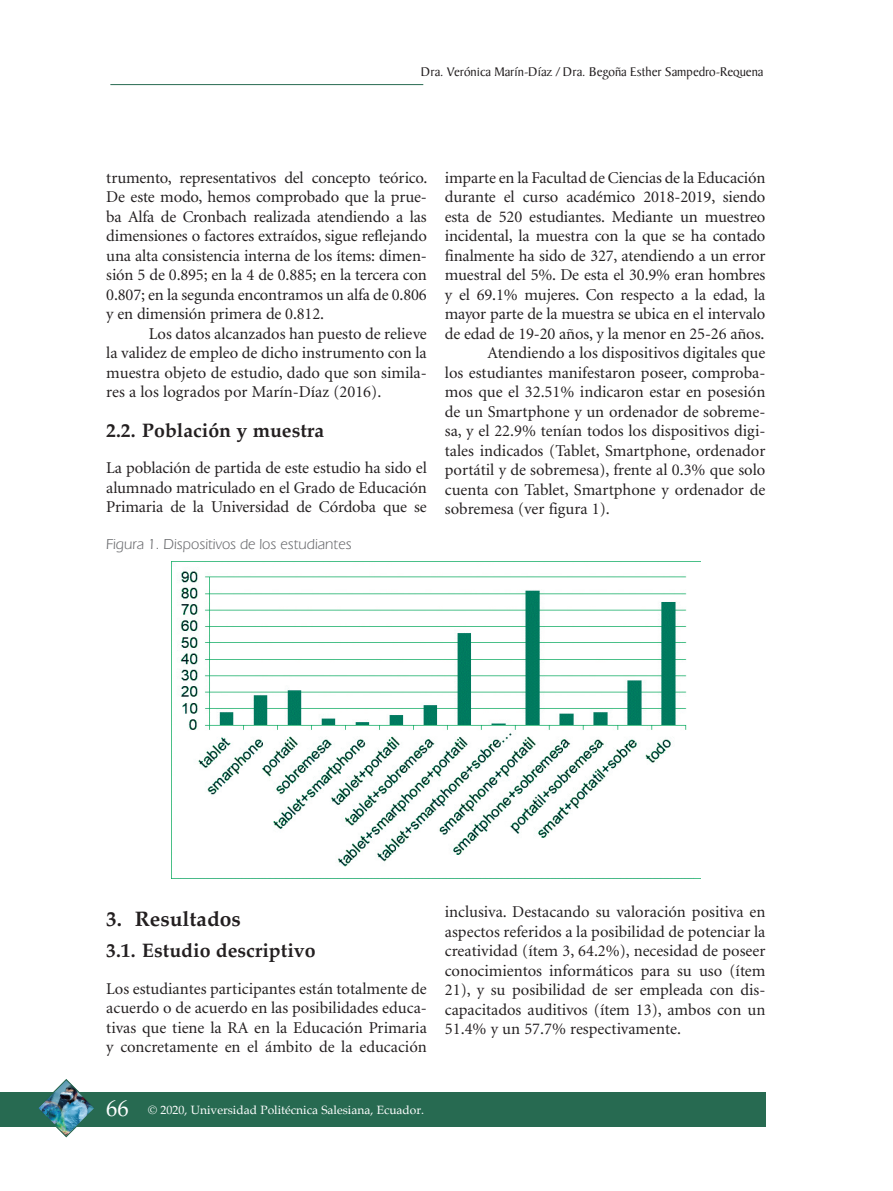
<style>
.page{position:relative;width:893px;height:1191px;background:#fff}
.page>*{position:absolute;margin:0;border:0;box-sizing:border-box;transform-origin:0 0}
._1_ok{font:700 21px "Palatino";color:#231f20}
._1_1{font:700 19.5px "Palatino";color:#231f20}
.Párrafo_sin_sangría{font:16.5px/19.5px "Minion";letter-spacing:-.01em;color:#231f20;text-align:justify}
.Párrafo{font:16.5px/19.5px "Minion";letter-spacing:-.005em;color:#231f20;text-align:justify}
.títulos_cuadros{font:15px "Eras IT Cby BT";color:#6c6d70}
.t1{font:13.5px "Baker Signet";color:#231f20}
.t2{font:12px "Palatino";color:#fff}
.s1{font-size:22.5px}
</style>
<div class="page">
<div style="left:0;top:1092px;width:765px;height:34px;background:#276a51"></div>
<img style="left:37px;top:1079px;width:59px;height:58px">
<hr style="left:110px;top:84px;width:313px;height:1px;background:#276a51">
<img style="left:171px;top:561px;width:529px;height:318px">
<p class="t1" style="left:421px;top:64px;width:344px">Dra. Verónica Marín-Díaz / Dra. Begoña Esther Sampedro-Requena</p>
<p class="Párrafo" style="left:106px;top:168px;width:323px">trumento, representativos del concepto teórico.<br>De este modo, hemos comprobado que la prue&shy;ba Alfa de Cronbach realizada atendiendo a las dimensiones o factores extraídos, sigue reflejando una alta consistencia interna de los ítems: dimen&shy;sión 5 de 0.895; en la 4 de 0.885; en la tercera con 0.807; en la segunda encontramos un alfa de 0.806 y en dimensión primera de 0.812.</p>
<p class="Párrafo" style="left:106px;top:324px;width:322px;text-indent:43px">Los datos alcanzados han puesto de relieve la validez de empleo de dicho instrumento con la muestra objeto de estudio, dado que son simila&shy;res a los logrados por Marín-Díaz (2016).</p>
<p class="_1_1" style="left:106px;top:413px;width:219px">2.2. Población y muestra</p>
<p class="Párrafo_sin_sangría" style="left:106px;top:459px;width:322px">La población de partida de este estudio ha sido el alumnado matriculado en el Grado de Educación Primaria de la Universidad de Córdoba que se</p>
<p class="títulos_cuadros" style="left:106px;top:535px;width:247px">Figura 1. Dispositivos de los estudiantes</p>
<p class="Párrafo_sin_sangría" style="left:445px;top:168px;width:322px">imparte en la Facultad de Ciencias de la Educación durante el curso académico 2018-2019, siendo esta de 520 estudiantes. Mediante un muestreo incidental, la muestra con la que se ha contado finalmente ha sido de 327, atendiendo a un error muestral del 5%. De esta el 30.9% eran hombres y el 69.1% mujeres. Con respecto a la edad, la mayor parte de la muestra se ubica en el intervalo de edad de 19-20 años, y la menor en 25-26 años.</p>
<p class="Párrafo" style="left:445px;top:344px;width:322px;text-indent:43px">Atendiendo a los dispositivos digitales que los estudiantes manifestaron poseer, comproba&shy;mos que el 32.51% indicaron estar en posesión de un Smartphone y un ordenador de sobreme&shy;sa, y el 22.9% tenían todos los dispositivos digi&shy;tales indicados (Tablet, Smartphone, ordenador portátil y de sobremesa), frente al 0.3% que solo cuenta con Tablet, Smartphone y ordenador de sobremesa (ver figura 1).</p>
<p class="_1_ok" style="left:106px;top:901px;width:136px">3. Resultados</p>
<p class="_1_1" style="left:106px;top:934px;width:211px">3.1. Estudio descriptivo</p>
<p class="Párrafo_sin_sangría" style="left:106px;top:979px;width:322px">Los estudiantes participantes están totalmente de acuerdo o de acuerdo en las posibilidades educa&shy;tivas que tiene la RA en la Educación Primaria y concretamente en el ámbito de la educación</p>
<p class="t2" style="left:106px;top:1100px;width:319px"><span class="s1">66</span> © 2020, Universidad Politécnica Salesiana, Ecuador.</p>
<p class="Párrafo_sin_sangría" style="left:445px;top:903px;width:322px">inclusiva. Destacando su valoración positiva en aspectos referidos a la posibilidad de potenciar la creatividad (ítem 3, 64.2%), necesidad de poseer conocimientos informáticos para su uso (ítem 21), y su posibilidad de ser empleada con dis&shy;capacitados auditivos (ítem 13), ambos con un 51.4% y un 57.7% respectivamente.</p>
</div>
